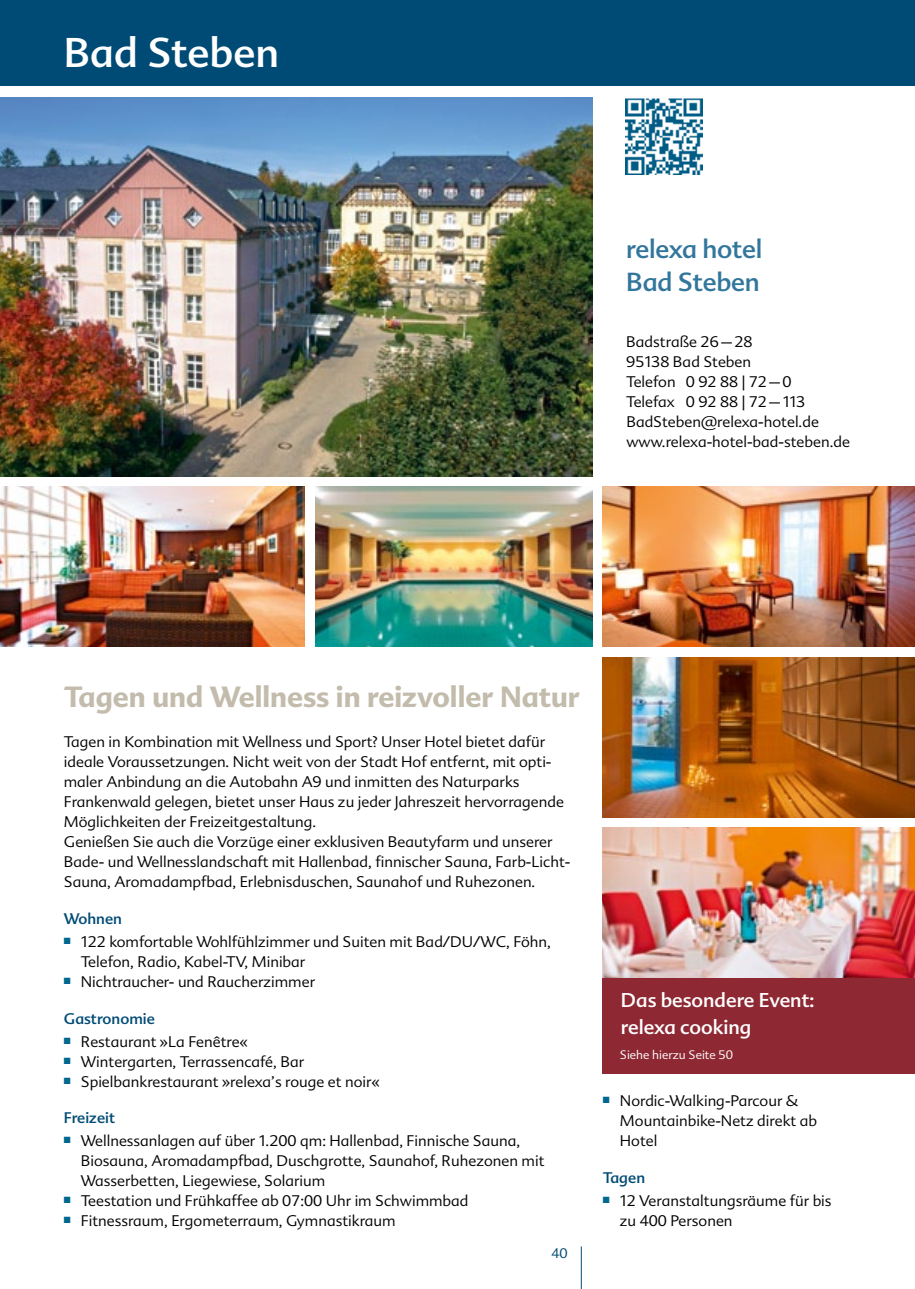
<style>
.page{position:relative;width:915px;height:1289px;background:#fff}
.page>*{position:absolute;margin:0;border:0;box-sizing:border-box;transform-origin:0 0}
.t1{font:40.5px "Advert";color:#fff}
.t2{font:700 28.5px "Advert";color:#c3bcac}
.t3{font:25.5px/33px "Advert";letter-spacing:-.01em;color:#32769c}
.t4{font:19.5px/27px "Advert";color:#fff}
.t5{font:300 15px/20px "Advert";color:#000}
.t6{font:15px "Advert";color:#004b75}
.t7{font:300 13.5px "Advert";color:#004b75}
.t8{font:300 12px "Advert";color:#fff}
</style>
<div class="page">
<img style="left:0;top:98px;width:592px;height:378px">
<img style="left:602px;top:486px;width:312px;height:160px">
<img style="left:0;top:486px;width:305px;height:160px">
<img style="left:315px;top:486px;width:277px;height:160px">
<img style="left:602px;top:827px;width:312px;height:151px">
<div style="left:0;top:0;width:914px;height:85px;background:#004b75"></div>
<hr style="left:580px;top:1246px;width:1px;height:42px;background:#004b75">
<div style="left:602px;top:978px;width:312px;height:96px;background:#8e2934"></div>
<img style="left:602px;top:657px;width:312px;height:160px">
<img style="left:625px;top:98px;width:77px;height:76px">
<h1 class="t1" style="left:64px;top:28px;width:217px">Bad Steben</h1>
<h3 class="t3" style="left:626px;top:232px;width:137px">relexa hotel<br>Bad Steben</h3>
<p class="t5" style="left:626px;top:331px;width:225px">Badstraße 26–28<br>95138 Bad Steben<br>Telefon 0 92 88 | 72–0<br>Telefax 0 92 88 | 72–113<br>BadSteben@relexa-hotel.de www.relexa-hotel-bad-steben.de</p>
<h2 class="t2" style="left:64px;top:678px;width:517px">Tagen und Wellness in reizvoller Natur</h2>
<p class="t5" style="left:64px;top:731px;width:508px">Tagen in Kombination mit Wellness und Sport? Unser Hotel bietet dafür ideale Voraussetzungen. Nicht weit von der Stadt Hof entfernt, mit opti&shy;maler Anbindung an die Autobahn A9 und inmitten des Naturparks Frankenwald gelegen, bietet unser Haus zu jeder Jahreszeit hervorragende Möglichkeiten der Freizeitgestaltung.<br>Genießen Sie auch die Vorzüge einer exklusiven Beautyfarm und unserer Bade- und Wellnesslandschaft mit Hallenbad, finnischer Sauna, Farb-Licht-Sauna, Aromadampfbad, Erlebnisduschen, Saunahof und Ruhezonen.</p>
<p class="t6" style="left:64px;top:909px;width:60px">Wohnen</p>
<p class="t5" style="left:81px;top:931px;width:471px;text-indent:-17px"><sup>■</sup> 122 komfortable Wohlfühlzimmer und Suiten mit Bad/DU/WC, Föhn,<br>Telefon, Radio, Kabel-TV, Minibar</p>
<p class="t5" style="left:64px;top:971px;width:253px"><sup>■</sup> Nichtraucher- und Raucherzimmer</p>
<p class="t6" style="left:64px;top:1009px;width:92px">Gastronomie</p>
<p class="t5" style="left:64px;top:1031px;width:185px"><sup>■</sup> Restaurant »La Fenêtre«</p>
<p class="t5" style="left:64px;top:1051px;width:242px"><sup>■</sup> Wintergarten, Terrassencafé, Bar</p>
<p class="t5" style="left:64px;top:1071px;width:317px"><sup>■</sup> Spielbankrestaurant »relexa’s rouge et noir«</p>
<p class="t6" style="left:64px;top:1108px;width:53px">Freizeit</p>
<p class="t5" style="left:81px;top:1131px;width:465px;text-indent:-17px"><sup>■</sup> Wellnessanlagen auf über 1.200 qm: Hallenbad, Finnische Sauna,<br>Biosauna, Aromadampfbad, Duschgrotte, Saunahof, Ruhezonen mit<br>Wasserbetten, Liegewiese, Solarium</p>
<p class="t5" style="left:64px;top:1191px;width:406px"><sup>■</sup> Teestation und Frühkaffee ab 07:00 Uhr im Schwimmbad</p>
<p class="t5" style="left:64px;top:1211px;width:333px"><sup>■</sup> Fitnessraum, Ergometerraum, Gymnastikraum</p>
<p class="t7" style="left:551px;top:1245px;width:18px">40</p>
<h3 class="t4" style="left:620px;top:986px;width:195px">Das besondere Event: relexa cooking</h3>
<p class="t8" style="left:619px;top:1047px;width:115px">Siehe hierzu Seite 50</p>
<p class="t5" style="left:619px;top:1091px;width:199px;text-indent:-17px"><sup>■</sup> Nordic-Walking-Parcour &amp;<br>Mountainbike-Netz direkt ab<br>Hotel</p>
<p class="t6" style="left:602px;top:1168px;width:44px">Tagen</p>
<p class="t5" style="left:619px;top:1191px;width:213px;text-indent:-17px"><sup>■</sup> 12 Veranstaltungsräume für bis zu 400 Personen</p>
</div>
